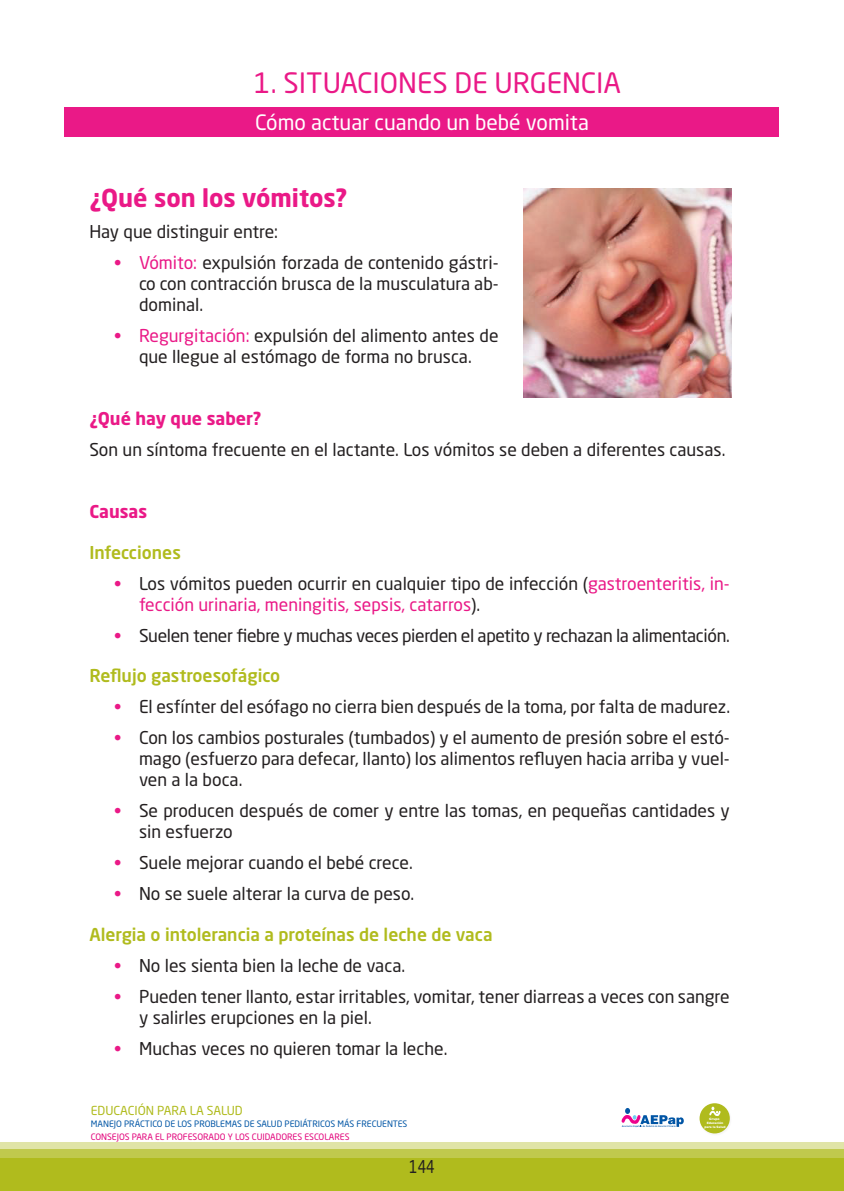
<style>
.page{position:relative;width:844px;height:1191px;background:#fff}
.page>*{position:absolute;margin:0;border:0;box-sizing:border-box;transform-origin:0 0}
.t1{font:27.82px "Neo Sans Std";color:#ea1987}
._00_LADILLO_1_MAGENT{font:700 24.5px "Neo Sans Std";color:#ea1987}
.t2{font:21px "Neo Sans Std";color:#fff}
.List_Paragraph{font:17.5px/21px "Neo Sans Std";color:#231f20;text-align:justify}
.List_Paragraph-2{font:17.5px/21px "Neo Sans Std";color:#ea1987}
._03_LADILLO_3{font:500 17.5px "Neo Sans Std";color:#b0bb1d}
.List_Paragraph-3{font:17.5px "Neo Sans Std";letter-spacing:-.02em;color:#231f20}
._00_LADILLO_2_MAGENT{font:700 17.5px "Neo Sans Std";color:#ea1987}
.List_Paragraph-4{font:17.5px "Neo Sans Std";color:#231f20;scale:.8 1}
.t3{font:12.25px "Neo Sans Std";color:#b0bb1d}
.t4{font:8.75px "Neo Sans Std";color:#0155a5}
.t5{font:8.75px "Neo Sans Std";color:#e2007a}
.t6{font:700 3.32px/3.9px "Gill Sans";color:#fff;text-align:center}
.s1{color:#ea1987}
.s2{color:#231f20}
</style>
<div class="page">
<div style="left:0;top:1141px;width:843px;height:50px;background:#e0e4a7"></div>
<div style="left:0;top:1148px;width:843px;height:43px;background:#c0c94d"></div>
<div style="left:0;top:1158px;width:843px;height:33px;background:#b0bb1d"></div>
<svg style="left:621px;top:1108px;width:62px;height:19px"></svg>
<img style="left:701px;top:1103px;width:29px;height:31px">
<div style="left:699px;top:1103px;width:30px;height:30px;background:#b0bb1d;border-radius:50%"></div>
<svg style="left:709px;top:1106px;width:11px;height:10px"></svg>
<div style="left:64px;top:107px;width:715px;height:29px;background:#ea1987"></div>
<img style="left:523px;top:189px;width:208px;height:208px">
<p class="t1" style="left:254px;top:66px;width:368px">1. SITUACIONES DE URGENCIA</p>
<p class="t2" style="left:255px;top:109px;width:335px">Cómo actuar cuando un bebé vomita</p>
<p class="_00_LADILLO_1_MAGENT" style="left:89px;top:182px;width:260px">¿Qué son los vómitos?</p>
<p class="List_Paragraph" style="left:89px;top:221px;width:190px">Hay que distinguir entre:</p>
<p class="List_Paragraph" style="left:139px;top:252px;width:361px;text-indent:-25px"><span class="s1">• Vómito:</span> expulsión forzada de contenido gástri&shy;co con contracción brusca de la musculatura ab&shy;dominal.</p>
<p class="List_Paragraph" style="left:114px;top:325px;width:386px;text-align:center"><span class="s1">• Regurgitación:</span> expulsión del alimento antes de que llegue al estómago de forma no brusca.</p>
<p class="_00_LADILLO_2_MAGENT" style="left:89px;top:407px;width:173px">¿Qué hay que saber?</p>
<p class="List_Paragraph" style="left:89px;top:439px;width:637px">Son un síntoma frecuente en el lactante. Los vómitos se deben a diferentes causas.</p>
<p class="_00_LADILLO_2_MAGENT" style="left:89px;top:500px;width:59px">Causas</p>
<p class="_03_LADILLO_3" style="left:89px;top:541px;width:93px">Infecciones</p>
<p class="List_Paragraph-2" style="left:139px;top:572px;width:592px;text-indent:-25px">• <span class="s2">Los vómitos pueden ocurrir en cualquier tipo de infección (</span>gastroenteritis, in&shy;fección urinaria, meningitis, sepsis, catarros<span class="s2">).</span></p>
<p class="List_Paragraph-3" style="left:114px;top:624px;width:617px"><span class="s1">•</span> Suelen tener fiebre y muchas veces pierden el apetito y rechazan la alimentación.</p>
<p class="_03_LADILLO_3" style="left:89px;top:665px;width:192px">Reflujo gastroesofágico</p>
<p class="List_Paragraph" style="left:114px;top:696px;width:617px"><span class="s1">•</span> El esfínter del esófago no cierra bien después de la toma, por falta de madurez.</p>
<p class="List_Paragraph" style="left:139px;top:727px;width:592px;text-indent:-25px"><span class="s1">•</span> Con los cambios posturales (tumbados) y el aumento de presión sobre el estó&shy;mago (esfuerzo para defecar, llanto) los alimentos refluyen hacia arriba y vuel&shy;ven a la boca.</p>
<p class="List_Paragraph" style="left:139px;top:800px;width:592px;text-indent:-25px"><span class="s1">•</span> Se producen después de comer y entre las tomas, en pequeñas cantidades y sin esfuerzo</p>
<p class="List_Paragraph" style="left:114px;top:852px;width:300px"><span class="s1">•</span> Suele mejorar cuando el bebé crece.</p>
<p class="List_Paragraph" style="left:114px;top:883px;width:301px"><span class="s1">•</span> No se suele alterar la curva de peso.</p>
<p class="_03_LADILLO_3" style="left:89px;top:923px;width:404px">Alergia o intolerancia a proteínas de leche de vaca</p>
<p class="List_Paragraph" style="left:114px;top:954px;width:292px"><span class="s1">•</span> No les sienta bien la leche de vaca.</p>
<p class="List_Paragraph" style="left:139px;top:985px;width:592px;text-indent:-25px"><span class="s1">•</span> Pueden tener llanto, estar irritables, vomitar, tener diarreas a veces con sangre y salirles erupciones en la piel.</p>
<p class="List_Paragraph" style="left:114px;top:1037px;width:335px"><span class="s1">•</span> Muchas veces no quieren tomar la leche.</p>
<p class="t3" style="left:91px;top:1103px;width:153px">EDUCACIÓN PARA LA SALUD</p>
<p class="t4" style="left:91px;top:1118px;width:318px">MANEJO PRÁCTICO DE LOS PROBLEMAS DE SALUD PEDIÁTRICOS MÁS FRECUENTES</p>
<p class="t5" style="left:91px;top:1131px;width:260px">CONSEJOS PARA EL PROFESORADO Y LOS CUIDADORES ESCOLARES</p>
<p class="List_Paragraph-4" style="left:409px;top:1155px;width:33px">144</p>
<p class="t6" style="left:704px;top:1116px;width:23px">Grupo<br>Educación para la Salud</p>
</div>
